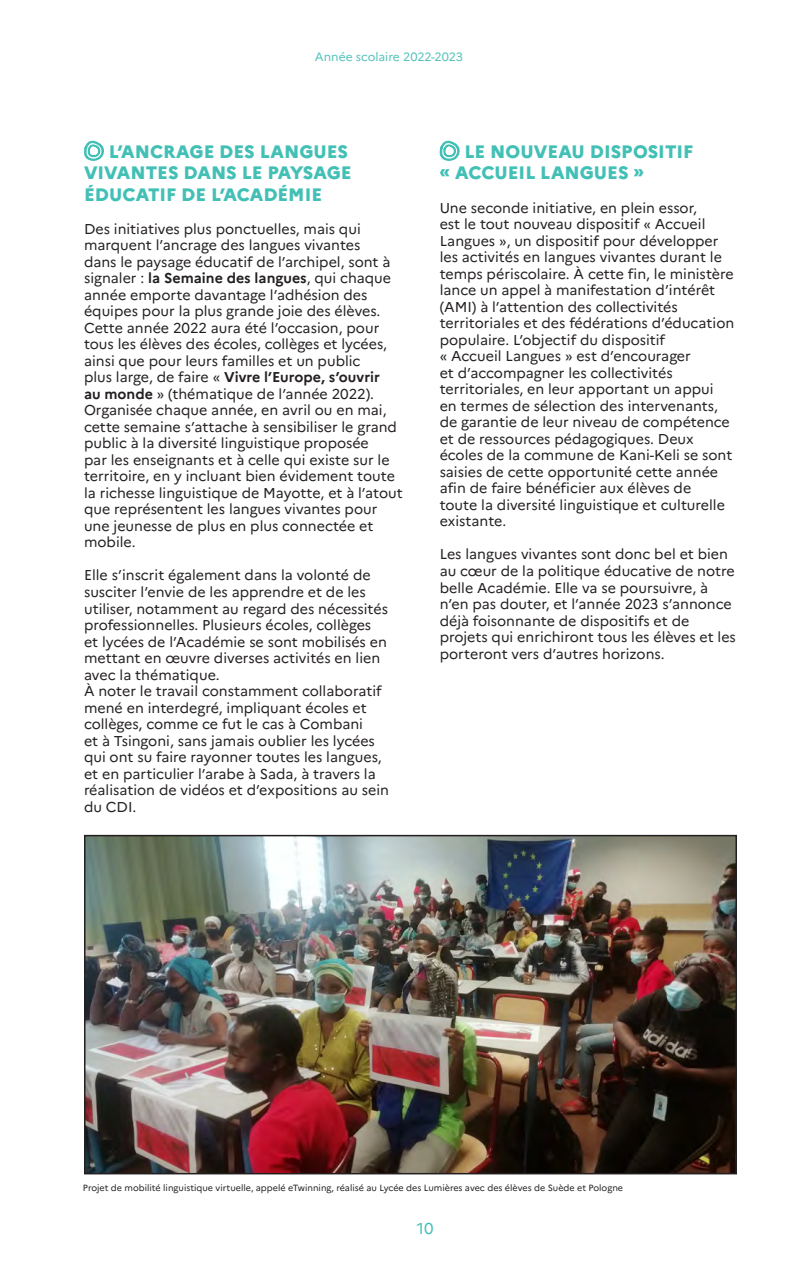
<style>
.page{position:relative;width:787px;height:1263px;background:#fff}
.page>*{position:absolute;margin:0;border:0;box-sizing:border-box;transform-origin:0 0}
.t1{font:800 18px/21.6px "Marianne";color:#43c0b6}
.t2{font:15.75px "Marianne";color:#43c0b6}
.t3{font:14.25px/16.5px "Marianne";color:#231f20}
.t4{font:12px "Marianne";color:#54c2ba}
.t5{font:9px "Marianne";color:#231f20}
.s1{font-weight:700}
</style>
<div class="page">
<hr style="left:0;top:0;width:1px;height:1263px;background:#dbf0ee">
<svg style="left:84px;top:140px;width:20px;height:21px"></svg>
<svg style="left:439px;top:140px;width:21px;height:21px"></svg>
<img style="left:87px;top:838px;width:647px;height:333px">
<div style="left:84px;top:835px;width:653px;height:339px;border:2px solid #231f20"></div>
<p class="t4" style="left:315px;top:50px;width:150px">Année scolaire 2022-2023</p>
<p class="t1" style="left:84px;top:140px;width:269px;text-indent:25px">L’ANCRAGE DES LANGUES<br>VIVANTES DANS LE PAYSAGE<br>ÉDUCATIF DE L’ACADÉMIE</p>
<p class="t3" style="left:84px;top:221px;width:320px">Des initiatives plus ponctuelles, mais qui marquent l’ancrage des langues vivantes<br>dans le paysage éducatif de l’archipel, sont à signaler : <span class="s1">la Semaine des langues</span>, qui chaque année emporte davantage l’adhésion des équipes pour la plus grande joie des élèves.<br>Cette année 2022 aura été l’occasion, pour tous les élèves des écoles, collèges et lycées, ainsi que pour leurs familles et un public<br>plus large, de faire « <span class="s1">Vivre l’Europe, s’ouvrir<br>au monde</span> » (thématique de l’année 2022).<br>Organisée chaque année, en avril ou en mai, cette semaine s’attache à sensibiliser le grand public à la diversité linguistique proposée<br>par les enseignants et à celle qui existe sur le territoire, en y incluant bien évidement toute la richesse linguistique de Mayotte, et à l’atout que représentent les langues vivantes pour une jeunesse de plus en plus connectée et mobile.</p>
<p class="t3" style="left:84px;top:567px;width:306px">Elle s’inscrit également dans la volonté de susciter l’envie de les apprendre et de les utiliser, notamment au regard des nécessités professionnelles. Plusieurs écoles, collèges<br>et lycées de l’Académie se sont mobilisés en mettant en œuvre diverses activités en lien avec la thématique.<br>À noter le travail constamment collaboratif mené en interdegré, impliquant écoles et collèges, comme ce fut le cas à Combani<br>et à Tsingoni, sans jamais oublier les lycées qui ont su faire rayonner toutes les langues, et en particulier l’arabe à Sada, à travers la réalisation de vidéos et d’expositions au sein du CDI.</p>
<p class="t1" style="left:439px;top:140px;width:255px;text-indent:25px">LE NOUVEAU DISPOSITIF « ACCUEIL LANGUES »</p>
<p class="t3" style="left:439px;top:200px;width:296px">Une seconde initiative, en plein essor,<br>est le tout nouveau dispositif « Accueil Langues », un dispositif pour développer les activités en langues vivantes durant le temps périscolaire. À cette fin, le ministère lance un appel à manifestation d’intérêt (AMI) à l’attention des collectivités territoriales et des fédérations d’éducation populaire. L’objectif du dispositif<br>« Accueil Langues » est d’encourager<br>et d’accompagner les collectivités territoriales, en leur apportant un appui<br>en termes de sélection des intervenants, de garantie de leur niveau de compétence et de ressources pédagogiques. Deux écoles de la commune de Kani-Keli se sont saisies de cette opportunité cette année afin de faire bénéficier aux élèves de<br>toute la diversité linguistique et culturelle existante.</p>
<p class="t3" style="left:439px;top:546px;width:298px">Les langues vivantes sont donc bel et bien au cœur de la politique éducative de notre belle Académie. Elle va se poursuivre, à n’en pas douter, et l’année 2023 s’annonce déjà foisonnante de dispositifs et de projets qui enrichiront tous les élèves et les porteront vers d’autres horizons.</p>
<p class="t5" style="left:83px;top:1183px;width:541px">Projet de mobilité linguistique virtuelle, appelé eTwinning, réalisé au Lycée des Lumières avec des élèves de Suède et Pologne</p>
<p class="t2" style="left:417px;top:1218px;width:18px">10</p>
</div>
